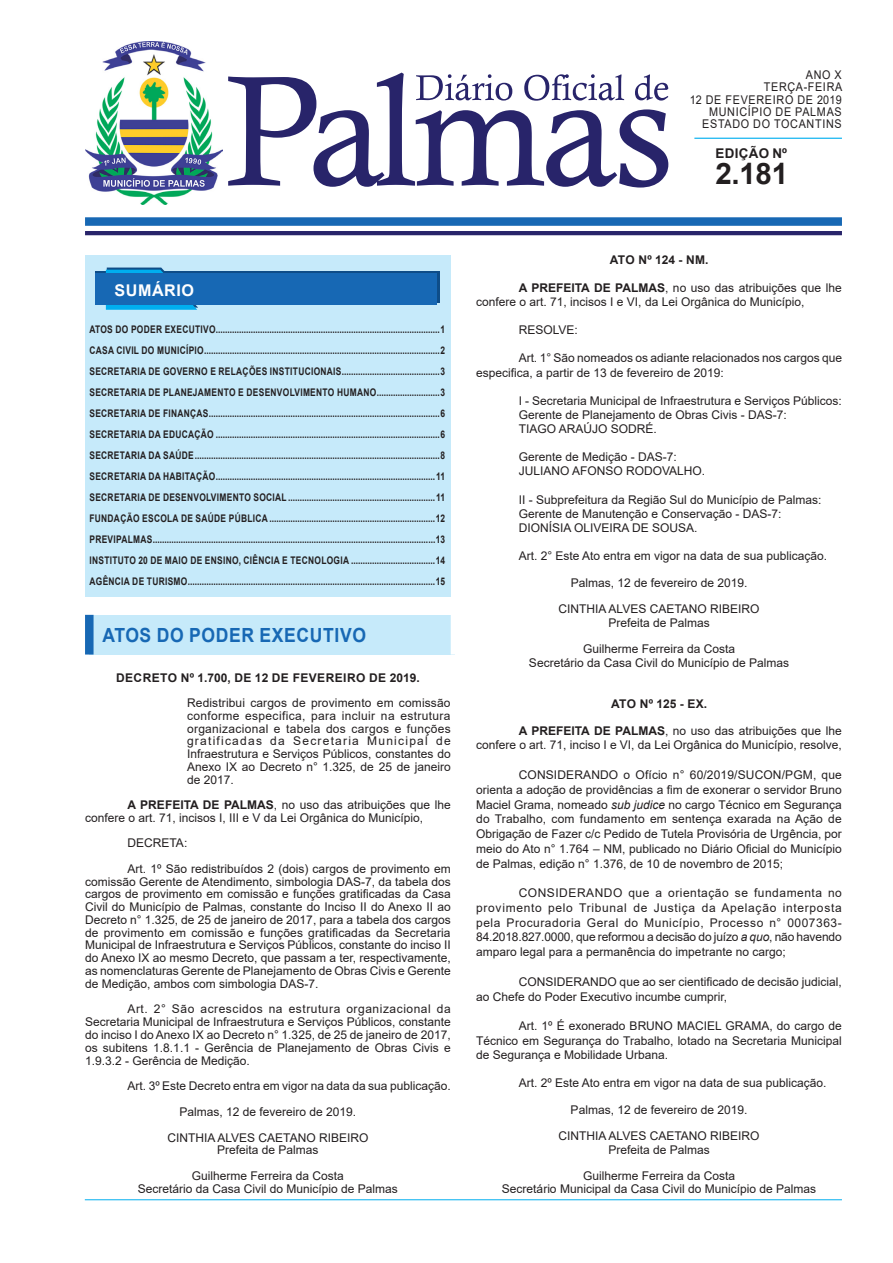
<style>
.page{position:relative;width:893px;height:1263px;background:#fff}
.page>*{position:absolute;margin:0;border:0;box-sizing:border-box;transform-origin:0 0}
.t1{font:700 29.55px "Arial";color:#231f20}
.t2{font:700 19.5px "Arial";letter-spacing:.035em;color:#1768b4;scale:.9 1}
.t3{font:700 16.2px "Arial";letter-spacing:.035em;color:#fff}
.t4{font:700 13.35px "Arial";letter-spacing:.025em;color:#231f20}
.t5{font:12px/12.8px "Arial";color:#231f20}
.t6{font:12px "Arial";letter-spacing:.065em;color:#231f20;scale:.9 1}
.t7{font:700 12px "Arial";letter-spacing:.035em;color:#231f20}
.t8{font:700 12px "Arial";letter-spacing:.015em;color:#231f20}
.t9{font:12px "Arial";color:#231f20;scale:.9 1}
.t10{font:700 10.5px/21px "Arial";letter-spacing:.035em;color:#231f20;text-align:justify;scale:.8 1}
.s1{font-weight:700}
.s2{font-style:italic}
</style>
<div class="page">
<div style="left:85px;top:255px;width:365px;height:342px;background:#c6eafa"></div>
<div style="left:85px;top:217px;width:757px;height:9px;background:#1768b4"></div>
<hr style="left:85px;top:231px;width:757px;height:4px;background:#28246a">
<hr style="left:694px;top:138px;width:148px;height:1px;background:#00aeef">
<svg style="left:228px;top:73px;width:440px;height:115px"></svg>
<svg style="left:96px;top:272px;width:344px;height:31px"></svg>
<svg style="left:106px;top:268px;width:92px;height:42px"></svg>
<div style="left:96px;top:274px;width:341px;height:31px;background:#1768b4"></div>
<img style="left:85px;top:41px;width:138px;height:164px">
<hr style="left:85px;top:1199px;width:757px;height:1px;background:#00aeef">
<div style="left:89px;top:615px;width:366px;height:39px;background:#c6eafa"></div>
<div style="left:85px;top:615px;width:9px;height:39px;background:#1768b4"></div>
<div style="left:451px;top:615px;width:8px;height:39px;background:#fff"></div>
<p class="t9" style="left:806px;top:67px;width:41px">Ano X</p>
<p class="t6" style="left:764px;top:79px;width:80px">TERÇA-feira</p>
<p class="t6" style="left:690px;top:91px;width:171px">12 de FEVEREI RO de 2019</p>
<p class="t6" style="left:709px;top:104px;width:149px">MUNI CÍPIO DE PALMAS</p>
<p class="t6" style="left:702px;top:116px;width:157px">ESTADO DO TOCANTIN S</p>
<h1 class="t1" style="left:715px;top:153px;width:74px">2.181</h1>
<p class="t4" style="left:716px;top:144px;width:73px">EDIÇÃO Nº</p>
<h3 class="t3" style="left:114px;top:279px;width:71px">SUMÁRIO</h3>
<p class="t10" style="left:89px;top:319px;width:446px">ATOS DO PODER EXECUTIVO................................................................................................1<br>CASA CIVI L DO MUNICÍPIO.....................................................................................................2<br>SECRETARIA DE GOVERNO E RELAÇÕES INSTITUCIONAIS..........................................3<br>SECRETARIA DE PLANEJAMENTO E DESENVOLVIMENTO HUMANO ...........................3<br>SECRETARIA DE FINANÇAS...................................................................................................6<br>SECRETARIA DA EDUCAÇÃO</p>
<p class="t10" style="left:89px;top:424px;width:446px;text-indent:126px">................................................................................................6<br>SECRETARIA DA SAÚDE.........................................................................................................8<br>SECRETARIA DA HABITAÇÃO</p>
<p class="t10" style="left:89px;top:466px;width:446px;text-indent:126px">..............................................................................................11<br>SECRETARIA DE DESENVOLVIMENTO SOCIAL ...............................................................11<br>FUNDAÇÃO</p>
<p class="t10" style="left:89px;top:508px;width:446px;text-indent:53px">ESCOLA DE SAÚDE PÚBLICA .......................................................................12<br>PREVI PALMAS.........................................................................................................................13<br>INSTITUTO 20 DE MAIO DE ENSINO</p>
<p class="t10" style="left:89px;top:550px;width:446px;text-align:right">, CI ÊNCIA E TECNOLOGIA ....................................14<br>AGÊNCIA DE TURISMO..........................................................................................................15</p>
<h2 class="t2" style="left:102px;top:621px;width:293px">ATOS DO POD ER EXECUTIVO</h2>
<p class="t7" style="left:116px;top:669px;width:305px">DECRETO Nº 1.700, DE 12 DE FEVEREIRO DE 2019.</p>
<p class="t5" style="left:187px;top:696px;width:265px;text-align:justify">Redistribui cargos de provimento em comissão conforme especifica, para incluir na estrutura organizacional e tabela dos cargos e funções gratificadas da Secretaria Municipal de I nfraestrutura e Serviços Públicos, constantes do Anexo IX ao Decreto n° 1.325, de 25 de janeiro de 2017.</p>
<p class="t5" style="left:85px;top:798px;width:367px;text-indent:43px"><span class="s1">A PREFEITA DE PALMAS</span>, no uso das atribuições que lhe confere o art. 71, incisos I , III e V da Lei Orgânica do Município,</p>
<p class="t5" style="left:128px;top:830px;width:325px;line-height:25.5px">DECRETA:<br>Art. 1º São redistribuídos 2 (dois) cargos de provimento em</p>
<p class="t5" style="left:85px;top:875px;width:367px">comissão Gerente de Atendimento, simbologia DAS-7, da tabela dos cargos de provimento em comissão e funções gratificadas da Casa Civil do Município de Palmas, constante do I nciso II do Anexo II ao Decreto n° 1.325, de 25 de janeiro de 2017, para a tabela dos cargos de provimento em comissão e funções gratificadas da Secretaria Municipal de I nfraestrutura e Serviços Públicos, constante do inciso II do Anexo IX ao mesmo Decreto, que passam a ter, respectivamente, as nomenclaturas Gerente de Planejamento de Obras Civis e Gerente de Medição, ambos com simbologia DAS-7.</p>
<p class="t5" style="left:85px;top:1002px;width:367px;text-align:justify;text-indent:43px">Art. 2° São acrescidos na estrutura organizacional da Secretaria Municipal de I nfraestrutura e Serviços Públicos, constante do inciso I do Anexo IX ao Decreto n° 1.325, de 25 de janeiro de 2017, os subitens 1.8.1.1 - Gerência de Planejamento de Obras Civis e 1.9.3.2 - Gerência de Medição.</p>
<p class="t5" style="left:128px;top:1080px;width:325px">Art. 3º Este Decreto entra em vigor na data da sua publicação.</p>
<p class="t5" style="left:179px;top:1105px;width:178px">Palmas, 12 de fevereiro de 2019.</p>
<p class="t5" style="left:167px;top:1131px;width:201px">CINTHIA ALVES CAETANO RI BEI RO</p>
<p class="t5" style="left:192px;top:1137px;width:154px;line-height:25.5px;text-align:center">Prefeita de Palmas<br>Guilherme Ferreira da Costa</p>
<p class="t5" style="left:138px;top:1182px;width:262px">Secretário da Casa Civil do Município de Palmas</p>
<p class="t8" style="left:610px;top:251px;width:100px">ATO Nº 124 - N M.</p>
<p class="t5" style="left:476px;top:281px;width:367px;line-height:14.1px;text-indent:43px"><span class="s1">A PREFEITA DE PALMAS</span>, no uso das atribuições que lhe confere o art. 71, incisos I e VI , da Lei Orgânica do Município,</p>
<p class="t5" style="left:519px;top:324px;width:61px">RESOLVE:</p>
<p class="t5" style="left:476px;top:351px;width:367px;line-height:14.1px;text-indent:43px">Art. 1° São nomeados os adiante relacionados nos cargos que especifica, a partir de 13 de fevereiro de 2019:</p>
<p class="t5" style="left:519px;top:393px;width:325px;line-height:14.1px">I - Secretaria Municipal de I nfraestrutura e Serviços Públicos:<br>Gerente de Planejamento de Obras Civis - DAS-7:<br>TIAGO ARAÚJO SOD RÉ.</p>
<p class="t5" style="left:519px;top:450px;width:160px;line-height:14.1px">Gerente de Medição - DAS-7:<br>JULIANO AFON</p>
<p class="t5" style="left:605px;top:465px;width:40px">SO RODO</p>
<p class="t5" style="left:662px;top:465px;width:45px">VALHO.</p>
<p class="t5" style="left:519px;top:492px;width:304px;line-height:14.1px">II - Subprefeitura da Região Sul do Município de Palmas:<br>Gerente de Manutenção e Conservação - DAS-7:<br>DION</p>
<p class="t5" style="left:549px;top:521px;width:150px">ÍSIA OLIVEI RA DE SOUSA.</p>
<p class="t5" style="left:519px;top:549px;width:310px">Art. 2° Este Ato entra em vigor na data de sua publicação.</p>
<p class="t5" style="left:571px;top:576px;width:178px">Palmas, 12 de fevereiro de 2019.</p>
<p class="t5" style="left:559px;top:602px;width:201px;line-height:13.4px;text-align:center">CINTHIA ALVES CAETANO RI BEI RO<br>Prefeita de Palmas</p>
<p class="t5" style="left:529px;top:642px;width:262px;line-height:13.4px;text-align:center">Guilherme Ferreira da Costa<br>Secretário da Casa Civil do Município de Palmas</p>
<p class="t8" style="left:611px;top:695px;width:98px">ATO Nº 125 - EX.</p>
<p class="t5" style="left:476px;top:724px;width:367px;line-height:14.1px;text-align:right"><span class="s1">A PREFEITA DE PALMAS</span>, no uso das atribuições que lhe confere o art. 71, inciso I e VI , da Lei Orgânica do Município, resolve,</p>
<p class="t5" style="left:519px;top:768px;width:83px">CONSIDERANDO</p>
<p class="t5" style="left:476px;top:767px;width:367px;line-height:14.9px;text-align:justify;text-indent:147px">o Ofício n° 60/2019/SUCON/PGM, que orienta a adoção de providências a fim de exonerar o servidor Bruno Maciel Grama, nomeado <span class="s2">sub judice</span> no cargo Técnico em Segurança do Trabalho, com fundamento em sentença exarada na Ação de Obrigação de Fazer c/c Pedido de Tutela Provisória de Urgência, por meio do Ato n° 1.764 – NM, publicado no Diário Oficial do Município de Palmas, edição n° 1.376, de 10 de novembro de 2015;</p>
<p class="t5" style="left:519px;top:886px;width:86px">CONSIDERANDO</p>
<p class="t5" style="left:476px;top:885px;width:367px;line-height:14.9px;text-align:justify;text-indent:152px">que a orientação se fundamenta no provimento pelo Tribunal de Justiça da Apelação interposta pela Procuradoria Geral do Município, Processo n° 0007363- 84.2018.827.0000, que reformou a decisão do juízo <span class="s2">a quo</span>, não havendo amparo legal para a permanência do impetrante no cargo;</p>
<p class="t5" style="left:476px;top:974px;width:367px;line-height:14.9px;text-indent:43px">CONSIDERANDO que ao ser cientificado de decisão judicial, ao Chefe do Poder Executivo incumbe cumprir,</p>
<p class="t5" style="left:476px;top:1019px;width:367px;line-height:14.1px;text-align:justify;text-indent:43px">Art. 1º É exonerado BRUNO MACI EL GRAMA, do cargo de Técnico em Segurança do Trabalho, lotado na Secretaria Municipal de Segurança e Mobilidade Urbana.</p>
<p class="t5" style="left:519px;top:1076px;width:309px">Art. 2º Este Ato entra em vigor na data de sua publicação.</p>
<p class="t5" style="left:571px;top:1103px;width:178px">Palmas, 12 de fevereiro de 2019.</p>
<p class="t5" style="left:559px;top:1129px;width:201px;line-height:13.4px;text-align:center">CINTHIA ALVES CAETANO RI BEI RO<br>Prefeita de Palmas</p>
<p class="t5" style="left:502px;top:1170px;width:316px;text-align:center">Guilherme Ferreira da Costa<br>Secretário Municipal da Casa Civil do Município de Palmas</p>
</div>
